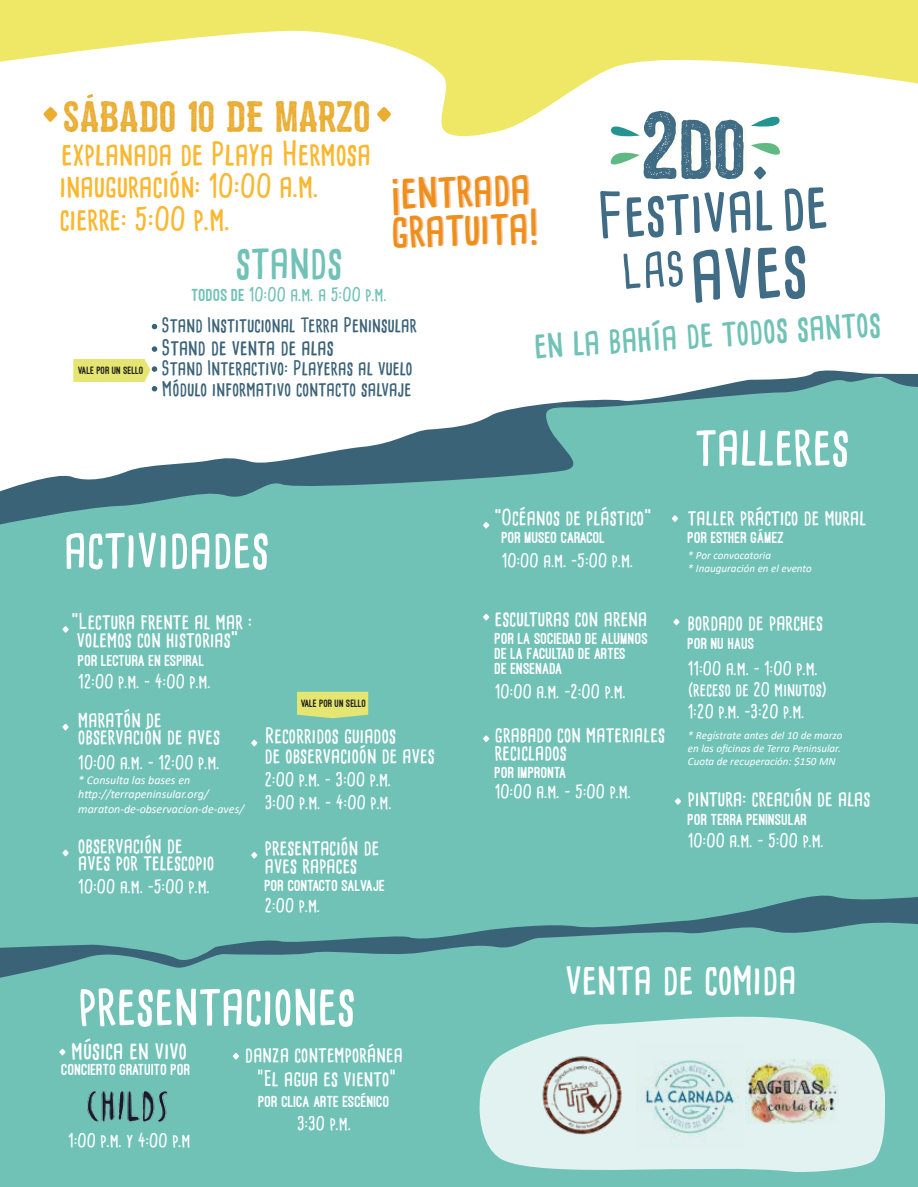
<style>
.page{position:relative;width:918px;height:1187px;background:#fff}
.page>*{position:absolute;margin:0;border:0;box-sizing:border-box;transform-origin:0 0}
.t1{font:97.35px "ZEMBOOD";color:#406c85}
.t2{font:700 54px "Cardenio Modern";color:#fff}
.t3{font:700 52.5px "Cardenio Modern";color:#fff}
.t4{font:700 45.15px/38.4px "Cardenio Modern";color:#f08e1a}
.t5{font:700 45px "Cardenio Modern";color:#70c2b7}
.t6{font:44.25px "ZEMBOOD";color:#eaad32}
.t7{font:700 42px "Cardenio Modern";color:#fff}
.t8{font:700 36px "Cardenio Modern";color:#70c2b7}
.t9{font:700 31.05px "Cardenio Modern";color:#fab72f}
.t10{font:700 30.6px/33.2px "Cardenio Modern";color:#fab72f}
.t11{font:700 23.7px "Cardenio Modern";color:#fff}
.t12{font:700 21px/17.2px "Cardenio Modern";color:#fff}
.t13{font:700 21px "Cardenio Modern";color:#3b6378}
.t14{font:700 19.5px/21.6px "Cardenio Modern";color:#3b6378}
.t15{font:700 18px/21.6px "Cardenio Modern";color:#fff}
.t16{font:700 18px "Cardenio Modern";color:#70c2b7}
.t17{font:800 16.5px/15px "Ostrich Sans";color:#fff}
.t18{font:italic 12px/14.4px "Calibri";color:#fff}
.t19{font:italic 11.1px/13.4px "Calibri";color:#fff}
.t20{font:800 10.95px "Ostrich Sans";color:#1d1d1b}
.s1{font-family:"Ostrich Sans";font-weight:800}
</style>
<div class="page">
<div style="left:0;top:524px;width:918px;height:663px;background:#70c2b7"></div>
<svg style="left:751px;top:142px;width:32px;height:13px"></svg>
<svg style="left:610px;top:152px;width:32px;height:13px"></svg>
<svg style="left:600px;top:190px;width:173px;height:49px"></svg>
<svg style="left:785px;top:187px;width:42px;height:44px"></svg>
<svg style="left:693px;top:246px;width:113px;height:57px"></svg>
<svg style="left:624px;top:251px;width:59px;height:38px"></svg>
<svg style="left:0;top:891px;width:918px;height:87px;background:#66b0ab"></svg>
<svg style="left:152px;top:324px;width:5px;height:5px"></svg>
<svg style="left:152px;top:346px;width:5px;height:6px"></svg>
<svg style="left:480px;top:1017px;width:405px;height:155px;background:#cde9e5"></svg>
<img style="left:746px;top:1059px;width:92px;height:64px">
<img style="left:637px;top:1043px;width:106px;height:107px">
<img style="left:539px;top:1052px;width:85px;height:84px">
<svg style="left:62px;top:626px;width:7px;height:7px"></svg>
<svg style="left:62px;top:724px;width:7px;height:6px"></svg>
<svg style="left:251px;top:740px;width:6px;height:6px"></svg>
<svg style="left:483px;top:524px;width:6px;height:5px"></svg>
<svg style="left:673px;top:619px;width:7px;height:6px"></svg>
<svg style="left:675px;top:798px;width:6px;height:7px"></svg>
<svg style="left:483px;top:614px;width:6px;height:6px"></svg>
<svg style="left:483px;top:735px;width:6px;height:7px"></svg>
<svg style="left:251px;top:852px;width:6px;height:7px"></svg>
<svg style="left:62px;top:850px;width:7px;height:6px"></svg>
<svg style="left:59px;top:1049px;width:7px;height:6px"></svg>
<svg style="left:233px;top:1053px;width:6px;height:6px"></svg>
<svg style="left:0;top:0;width:918px;height:137px"></svg>
<svg style="left:0;top:368px;width:918px;height:156px;fill:#70c2b7"></svg>
<svg style="left:297px;top:692px;width:71px;height:26px;background:#dee275"></svg>
<svg style="left:73px;top:359px;width:84px;height:32px"></svg>
<img style="left:81px;top:1075px;width:92px;height:61px">
<h3 class="t6" style="left:64px;top:95px;width:309px">SABADO 10 DE MARZO</h3>
<h3 class="t9" style="left:62px;top:132px;width:311px">explanada de Playa Hermosa</h3>
<h3 class="t10" style="left:60px;top:169px;width:261px">inauguración: 10:00 a.m. cierre: 5:00 p.m.</h3>
<h3 class="t5" style="left:236px;top:231px;width:108px">stands</h3>
<h3 class="t4" style="left:390px;top:172px;width:150px;rotate:-1deg">¡entrada gratuita!</h3>
<h1 class="t1" style="left:644px;top:98px;width:132px">2do.</h1>
<p class="t20" style="left:78px;top:364px;width:67px">VALE POR UN SELLO</p>
<p class="t16" style="left:192px;top:282px;width:197px"><span class="s1">TODOS DE</span> 10:00 a.m. a 5:00 p.m.</p>
<p class="t14" style="left:162px;top:314px;width:257px">Stand Institucional Terra Peninsular</p>
<p class="t13" style="left:162px;top:333px;width:174px">Stand de venta de alas</p>
<p class="t14" style="left:162px;top:357px;width:253px">Stand Interactivo: Playeras al vuelo<br>Módulo informativo contacto salvaje</p>
<h3 class="t3" style="left:64px;top:513px;width:207px">actividades</h3>
<h3 class="t8" style="left:533px;top:322px;width:349px;rotate:-4deg">en la bahía de todos santos</h3>
<h3 class="t3" style="left:695px;top:410px;width:156px">talleres</h3>
<p class="t12" style="left:495px;top:509px;width:158px">“Océanos de plástico”</p>
<p class="t12" style="left:688px;top:509px;width:180px">taller práctico de mural</p>
<p class="t17" style="left:502px;top:531px;width:105px">POR MUSEO CARACOL</p>
<p class="t17" style="left:688px;top:531px;width:98px">POR ESTHER GÁMEZ</p>
<p class="t15" style="left:502px;top:550px;width:133px">10:00 a.m. -5:00 p.m.</p>
<p class="t19" style="left:688px;top:548px;width:125px">* Por convocatoria<br>* Inauguración en el evento</p>
<p class="t12" style="left:495px;top:609px;width:154px">esculturas con arena</p>
<p class="t12" style="left:72px;top:613px;width:182px">“Lectura frente al mar :</p>
<p class="t12" style="left:688px;top:613px;width:137px">bordado de parches</p>
<p class="t12" style="left:77px;top:630px;width:163px">volemos con historias”</p>
<p class="t17" style="left:688px;top:636px;width:68px">POR NU HAUS</p>
<p class="t17" style="left:495px;top:631px;width:155px">POR LA SOCIEDAD DE ALUMNOS<br>DE LA FACULTAD DE ARTES<br>DE ENSENADA</p>
<p class="t17" style="left:78px;top:653px;width:128px">POR LECTURA EN ESPIRAL</p>
<p class="t15" style="left:688px;top:657px;width:141px">11:00 a.m. – 1:00 p.m. (receso de 20 minutos)<br>1:20 p.m. -3:20 p.m.</p>
<p class="t15" style="left:78px;top:670px;width:134px">12:00 p.m. - 4:00 p.m.</p>
<p class="t15" style="left:495px;top:680px;width:133px">10:00 a.m. -2:00 p.m.</p>
<p class="t20" style="left:301px;top:697px;width:67px">VALE POR UN SELLO</p>
<p class="t12" style="left:78px;top:711px;width:143px">maratón de observación de aves</p>
<p class="t12" style="left:265px;top:725px;width:172px;line-height:19.5px">Recorridos guiados<br>de observacioón de aves</p>
<p class="t12" style="left:495px;top:726px;width:172px">grabado con materiales reciclados</p>
<p class="t17" style="left:495px;top:765px;width:73px">POR IMPRONTA</p>
<p class="t15" style="left:495px;top:781px;width:138px">10:00 a.m. - 5:00 p.m.</p>
<p class="t19" style="left:688px;top:728px;width:156px">* Regístrate antes del 10 de marzo en las oficinas de Terra Peninsular.<br>Cuota de recuperación: $150 MN</p>
<p class="t15" style="left:78px;top:751px;width:143px">10:00 a.m. - 12:00 p.m.</p>
<p class="t15" style="left:265px;top:768px;width:129px;line-height:22.4px">2:00 p.m. - 3:00 p.m.<br>3:00 p.m. - 4:00 p.m.</p>
<p class="t18" style="left:78px;top:772px;width:167px">* Consulta las bases en http://terrapeninsular.org/ maraton-de-observacion-de-aves/</p>
<p class="t12" style="left:688px;top:790px;width:184px">pintura: creación de alas</p>
<p class="t17" style="left:688px;top:812px;width:121px">POR TERRA PENINSULAR</p>
<p class="t15" style="left:688px;top:829px;width:138px">10:00 a.m. - 5:00 p.m.</p>
<p class="t12" style="left:78px;top:836px;width:138px">observación de aves por telescopio</p>
<p class="t12" style="left:265px;top:839px;width:116px">presentación de aves rapaces</p>
<p class="t15" style="left:78px;top:876px;width:133px">10:00 a.m. -5:00 p.m.</p>
<p class="t17" style="left:265px;top:878px;width:122px">POR CONTACTO SALVAJE</p>
<p class="t15" style="left:265px;top:894px;width:57px">2:00 p.m.</p>
<h2 class="t2" style="left:78px;top:968px;width:279px">presentaciones</h2>
<p class="t11" style="left:72px;top:1034px;width:117px">música en vivo</p>
<p class="t12" style="left:245px;top:1042px;width:159px;line-height:24px;text-align:center">danza contemporánea "El agua es viento"</p>
<p class="t17" style="left:62px;top:1062px;width:131px">CONCIERTO GRATUITO POR</p>
<p class="t15" style="left:68px;top:1129px;width:124px">1:00 p.m. y 4:00 p.m</p>
<p class="t17" style="left:259px;top:1094px;width:133px">POR CLICA ARTE ESCÉNICO</p>
<p class="t15" style="left:297px;top:1112px;width:56px">3:30 p.m.</p>
<h3 class="t7" style="left:565px;top:950px;width:233px">venta de comida</h3>
</div>
